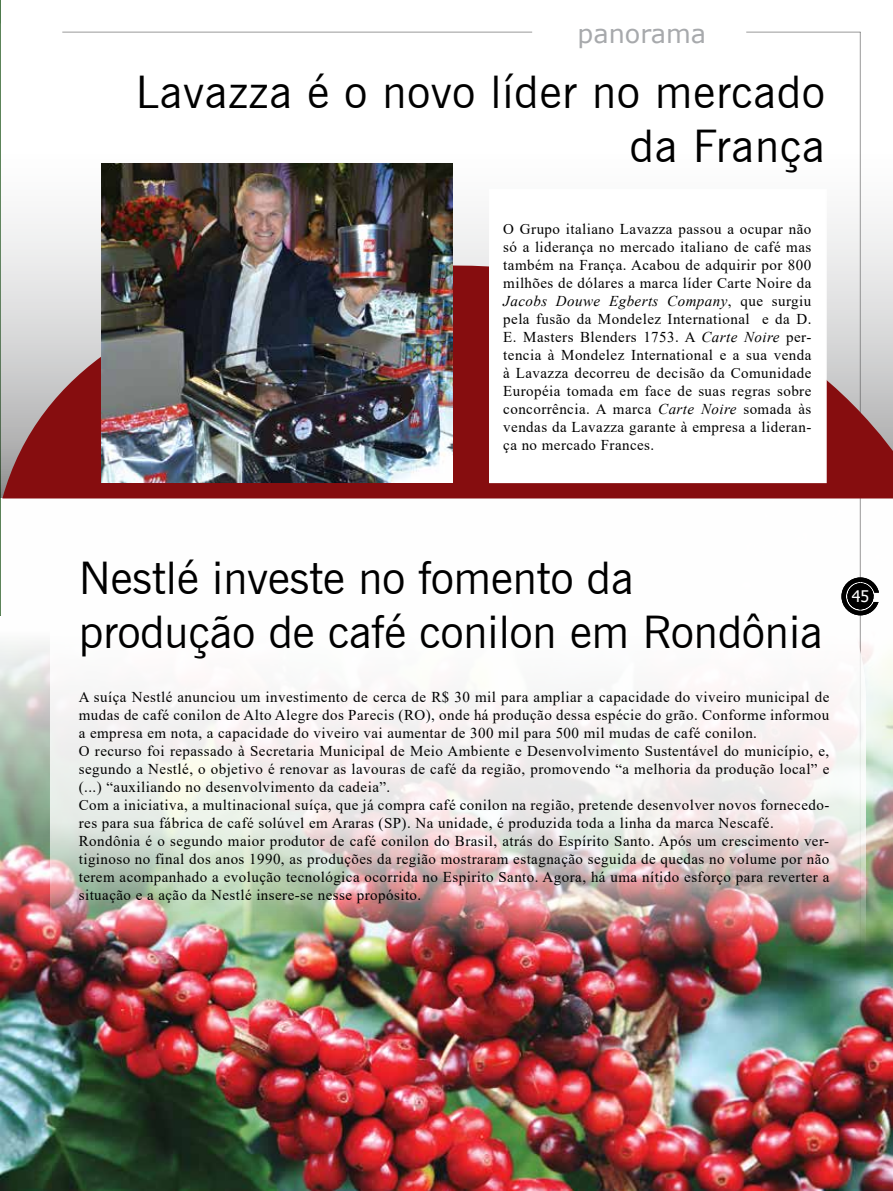
<style>
.page{position:relative;width:893px;height:1191px;background:#fff}
.page>*{position:absolute;margin:0;border:0;box-sizing:border-box;transform-origin:0 0}
.t1{font:45px/54px "News Gothic BT";color:#000}
.t2{font:45px/54px "News Gothic BT";letter-spacing:.02em;color:#000;text-align:right}
.t3{font:25.5px "MS Reference Sans Serif";color:#a7a9ac}
.t4{font:15.9px "Tahoma";color:#fff}
.t5{font:15px/18px "Times New Roman";letter-spacing:.03em;color:#000;text-align:justify}
.s1{font-style:italic}
</style>
<div class="page">
<svg style="left:0;top:498px;width:1px;height:117px"></svg>
<img style="left:0;top:961px;width:1px;height:230px">
<img style="left:1px;top:498px;width:892px;height:693px">
<img style="left:49px;top:539px;width:818px;height:478px">
<svg style="left:2px;top:231px;width:891px;height:267px;fill:#860d0f"></svg>
<div style="left:489px;top:189px;width:338px;height:294px;background:#fff"></div>
<img style="left:101px;top:163px;width:352px;height:319px">
<svg style="left:841px;top:577px;width:38px;height:38px"></svg>
<h2 class="t3" style="left:577px;top:17px;width:130px">panorama</h2>
<h1 class="t2" style="left:135px;top:65px;width:691px">Lavazza é o novo líder no mercado da França</h1>
<p class="t5" style="left:503px;top:220px;width:310px">O Grupo italiano Lavazza passou a ocupar não só a liderança no mercado italiano de café mas também na França. Acabou de adquirir por 800 milhões de dólares a marca líder Carte Noire da <span class="s1">Jacobs Douwe Egberts Company</span>, que surgiu pela fusão da Mondelez International e da D.<br>E. Masters Blenders 1753. A <span class="s1">Carte Noire</span> per&shy;tencia à Mondelez International e a sua venda à Lavazza decorreu de decisão da Comunidade Européia tomada em face de suas regras sobre concorrência. A marca <span class="s1">Carte Noire</span> somada às vendas da Lavazza garante à empresa a lideran&shy;ça no mercado Frances.</p>
<h1 class="t1" style="left:79px;top:551px;width:746px">Nestlé investe no fomento da<br>produção de café conilon em Rondônia</h1>
<p class="t5" style="left:79px;top:688px;width:752px;text-align:left">A suíça Nestlé anunciou um investimento de cerca de R$ 30 mil para ampliar a capacidade do viveiro municipal de mudas de café conilon de Alto Alegre dos Parecis (RO), onde há produção dessa espécie do grão. Conforme informou a empresa em nota, a capacidade do viveiro vai aumentar de 300 mil para 500 mil mudas de café conilon.<br>O recurso foi repassado à Secretaria Municipal de Meio Ambiente e Desenvolvimento Sustentável do município, e, segundo a Nestlé, o objetivo é renovar as lavouras de café da região, promovendo “a melhoria da produção local” e (...) “auxiliando no desenvolvimento da cadeia”.<br>Com a iniciativa, a multinacional suíça, que já compra café conilon na região, pretende desenvolver novos fornecedo&shy;res para sua fábrica de café solúvel em Araras (SP). Na unidade, é produzida toda a linha da marca Nescafé.<br>Rondônia é o segundo maior produtor de café conilon do Brasil, atrás do Espírito Santo. Após um crescimento ver&shy;tiginoso no final dos anos 1990, as produções da região mostraram estagnação seguida de quedas no volume por não terem acompanhado a evolução tecnológica ocorrida no Espirito Santo. Agora, há uma nítido esforço para reverter a situação e a ação da Nestlé insere-se nesse propósito.</p>
<p class="t4" style="left:852px;top:585px;width:19px">45</p>
</div>
